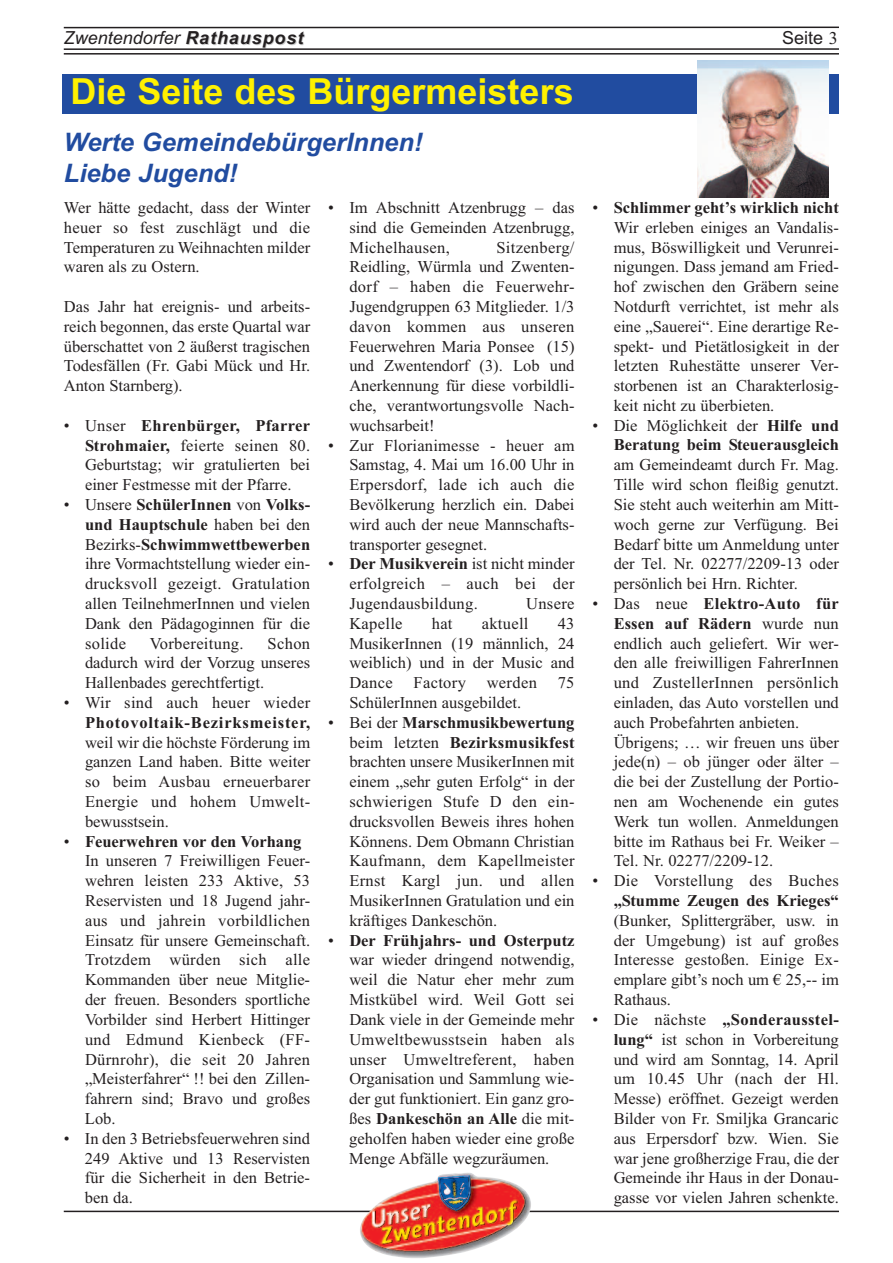
<style>
.page{position:relative;width:893px;height:1263px;background:#fff}
.page>*{position:absolute;margin:0;border:0;box-sizing:border-box;transform-origin:0 0}
.t1{font:700 36px "Arial";color:#fff101}
.t2{font:italic 700 25.5px/30.6px "Arial";color:#214ca0}
.t3{font:italic 18px "Arial";color:#231f20}
.t4{font:18px "Arial";color:#231f20}
.t5{font:16.5px/19.8px "Times New Roman";color:#231f20;text-align:justify}
.t6{font:16.5px "Times New Roman";letter-spacing:.02em;color:#231f20}
.t7{font:700 16.5px/19.5px "Times New Roman";color:#231f20;text-align:right}
.t8{font:700 16.5px "Times New Roman";letter-spacing:.05em;color:#231f20}
.s1{font-weight:700}
.s2{font-family:"Times New Roman"}
.s3{font-weight:400}
</style>
<div class="page">
<hr style="left:64px;top:27px;width:775px;height:1px;background:#231f20">
<hr style="left:64px;top:48px;width:775px;height:2px;background:#231f20">
<hr style="left:64px;top:53px;width:775px;height:2px;background:#231f20">
<hr style="left:64px;top:1211px;width:775px;height:1px;background:#231f20">
<div style="left:63px;top:75px;width:776px;height:39px;background:#214ca0"></div>
<img style="left:697px;top:60px;width:131px;height:137px">
<img style="left:360px;top:1173px;width:171px;height:85px">
<p class="t3" style="left:64px;top:27px;width:241px">Zwentendorfer <span class="s1">Rathauspost</span></p>
<p class="t4" style="left:782px;top:27px;width:57px">Seite <span class="s2">3</span></p>
<h1 class="t1" style="left:70px;top:70px;width:505px">Die Seite des Bürgermeisters</h1>
<h2 class="t2" style="left:64px;top:127px;width:360px">Werte GemeindebürgerInnen!<br>Liebe Jugend!</h2>
<p class="t5" style="left:64px;top:197px;width:248px">Wer hätte gedacht, dass der Winter heuer so fest zuschlägt und die Temperaturen zu Weihnachten milder waren als zu Ostern.</p>
<p class="t5" style="left:64px;top:296px;width:248px">Das Jahr hat ereignis- und arbeits&shy;reich begonnen, das erste Quartal war überschattet von 2 äußerst tragischen Todesfällen (Fr. Gabi Mück und Hr.<br>Anton Starnberg).</p>
<p class="t5" style="left:85px;top:415px;width:227px;text-indent:-21px">• Unser <span class="s1">Ehrenbürger, Pfarrer Strohmaier,</span> feierte seinen 80.<br>Geburtstag; wir gratulierten bei einer Festmesse mit der Pfarre.</p>
<p class="t5" style="left:85px;top:494px;width:227px;text-indent:-21px">• Unsere <span class="s1">SchülerInnen</span> von <span class="s1">Volks&shy;und Hauptschule</span> haben bei den Bezirks-<span class="s1">Schwimmwettbewerben </span>ihre Vormachtstellung wieder ein&shy;drucksvoll gezeigt. Gratulation allen TeilnehmerInnen und vielen Dank den Pädagoginnen für die solide</p>
<p class="t5" style="left:85px;top:633px;width:227px;text-indent:183px">Schon dadurch wird der Vorzug unseres Hallenbades gerechtfertigt.</p>
<p class="t6" style="left:64px;top:693px;width:248px">• Wir sind auch heuer wieder</p>
<p class="t8" style="left:85px;top:712px;width:227px">Photovoltaik-Bezirksmeister,</p>
<p class="t5" style="left:85px;top:732px;width:227px">weil wir die höchste Förderung im ganzen Land haben. Bitte weiter so beim Ausbau erneuerbarer Energie und hohem Umwelt&shy;bewusstsein.</p>
<p class="t5" style="left:85px;top:831px;width:227px;text-align:left;text-indent:-21px">• <span class="s1">Feuerwehren vor den Vorhang<br></span>In unseren 7 Freiwilligen Feuer&shy;wehren leisten 233 Aktive, 53<br>Reservisten und 18 Jugend jahr&shy;aus und jahrein vorbildlichen<br>Einsatz für unsere Gemeinschaft.<br>Trotzdem würden sich alle<br>Kommanden über neue Mitglie&shy;der freuen. Besonders sportliche<br>Vorbilder sind Herbert Hittinger und Edmund Kienbeck (FF-<br>Dürnrohr), die seit 20 Jahren „Meisterfahrer“ !! bei den Zillen&shy;fahrern sind; Bravo und großes<br>Lob.</p>
<p class="t5" style="left:85px;top:1128px;width:227px;text-indent:-21px">• In den 3 Betriebsfeuerwehren sind 249 Aktive und 13 Reservisten für die Sicherheit in den Betrie&shy;ben da.</p>
<p class="t6" style="left:150px;top:633px;width:95px">Vorbereitung.</p>
<p class="t5" style="left:349px;top:197px;width:227px;text-indent:-21px">• Im Abschnitt Atzenbrugg – das sind die Gemeinden Atzenbrugg, Michelhausen,</p>
<p class="t5" style="left:349px;top:237px;width:227px;text-indent:147px">Sitzenberg/ Reidling, Würmla und Zwenten&shy;dorf – haben die Feuerwehr-Jugendgruppen 63 Mitglieder. 1/3 davon kommen aus unseren Feuerwehren Maria Ponsee (15) und Zwentendorf (3). Lob und Anerkennung für diese vorbildli&shy;che, verantwortungsvolle Nach&shy;wuchsarbeit!</p>
<p class="t5" style="left:349px;top:435px;width:227px;text-indent:-21px">• Zur Florianimesse - heuer am Samstag, 4. Mai um 16.00 Uhr in Erpersdorf, lade ich auch die Bevölkerung herzlich ein. Dabei wird auch der neue Mannschafts&shy;transporter gesegnet.</p>
<p class="t5" style="left:349px;top:554px;width:227px;text-indent:-21px">• <span class="s1">Der Musikverein</span> ist nicht minder erfolgreich – auch bei der Jugendausbildung.</p>
<p class="t5" style="left:526px;top:593px;width:50px">Unsere</p>
<p class="t6" style="left:349px;top:613px;width:55px">Kapelle</p>
<p class="t5" style="left:432px;top:613px;width:22px">hat</p>
<p class="t6" style="left:482px;top:613px;width:48px">aktuell</p>
<p class="t5" style="left:349px;top:613px;width:227px;text-indent:208px">43<br>MusikerInnen (19 männlich, 24 weiblich) und in der Music and Dance</p>
<p class="t6" style="left:414px;top:673px;width:54px">Factory</p>
<p class="t5" style="left:487px;top:673px;width:52px">werden</p>
<p class="t5" style="left:558px;top:673px;width:18px">75</p>
<p class="t5" style="left:349px;top:692px;width:173px">SchülerInnen ausgebildet.</p>
<p class="t5" style="left:349px;top:712px;width:227px;text-indent:-21px">• Bei der <span class="s1">Marschmusikbewertung </span>beim letzten <span class="s1">Bezirksmusikfest </span>brachten unsere MusikerInnen mit einem „sehr guten Erfolg“ in der schwierigen Stufe D den ein&shy;drucksvollen Beweis ihres hohen Könnens. Dem Obmann Christian Kaufmann, dem Kapellmeister Ernst Kargl jun. und allen MusikerInnen Gratulation und ein kräftiges Dankeschön.</p>
<p class="t5" style="left:349px;top:930px;width:227px;text-indent:-21px">• <span class="s1">Der Frühjahrs- und Osterputz </span>war wieder dringend notwendig, weil die Natur eher mehr zum Mistkübel wird. Weil Gott sei Dank viele in der Gemeinde mehr Umweltbewusstsein haben als unser Umweltreferent, haben Organisation und Sammlung wie&shy;der gut funktioniert. Ein ganz gro&shy;ßes <span class="s1">Dankeschön an Alle</span> die mit&shy;geholfen haben wieder eine große Menge Abfälle wegzuräumen.</p>
<p class="t5" style="left:614px;top:197px;width:227px;text-indent:-21px">• <span class="s1">Schlimmer geht’s wirklich nicht </span>Wir erleben einiges an Vandalis&shy;mus, Böswilligkeit und Verunrei&shy;nigungen. Dass jemand am Fried&shy;hof zwischen den Gräbern seine Notdurft verrichtet, ist mehr als eine „Sauerei“. Eine derartige Re&shy;spekt- und Pietätlosigkeit in der letzten Ruhestätte unserer Ver&shy;storbenen ist an Charakterlosig&shy;keit nicht zu überbieten.</p>
<p class="t7" style="left:592px;top:415px;width:248px"><span class="s3">• Die Möglichkeit der</span> Hilfe und<br>Beratung beim Steuerausgleich</p>
<p class="t5" style="left:614px;top:455px;width:227px">am Gemeindeamt durch Fr. Mag.<br>Tille wird schon fleißig genutzt.<br>Sie steht auch weiterhin am Mitt&shy;woch gerne zur Verfügung. Bei Bedarf bitte um Anmeldung unter der Tel. Nr. 02277/2209-13 oder persönlich bei Hrn. Richter.</p>
<p class="t5" style="left:614px;top:593px;width:227px;text-align:left;text-indent:-21px">• Das neue <span class="s1">Elektro-Auto für<br>Essen auf Rädern</span> wurde nun endlich auch geliefert. Wir wer&shy;den alle freiwilligen FahrerInnen und ZustellerInnen persönlich einladen, das Auto vorstellen und auch Probefahrten anbieten.<br>Übrigens; … wir freuen uns über jede(n) – ob jünger oder älter – die bei der Zustellung der Portio&shy;nen am Wochenende ein gutes<br>Werk tun wollen. Anmeldungen bitte im Rathaus bei Fr. Weiker –<br>Tel. Nr. 02277/2209-12.</p>
<p class="t6" style="left:592px;top:871px;width:248px">• Die Vorstellung des Buches</p>
<p class="t7" style="left:614px;top:891px;width:227px">„Stumme Zeugen des Krieges“</p>
<p class="t5" style="left:614px;top:910px;width:227px">(Bunker, Splittergräber, usw. in der Umgebung) ist auf großes Interesse gestoßen. Einige Ex&shy;emplare gibt’s noch um € 25,-- im Rathaus.</p>
<p class="t5" style="left:614px;top:1009px;width:227px;text-indent:-21px">• Die nächste <span class="s1">„Sonderausstel&shy;lung“</span> ist schon in Vorbereitung und wird am Sonntag, 14. April um 10.45 Uhr (nach der Hl.<br>Messe) eröffnet. Gezeigt werden Bilder von Fr. Smiljka Grancaric aus Erpersdorf bzw. Wien. Sie war jene großherzige Frau, die der Gemeinde ihr Haus in der Donau&shy;gasse vor vielen Jahren schenkte.</p>
</div>
